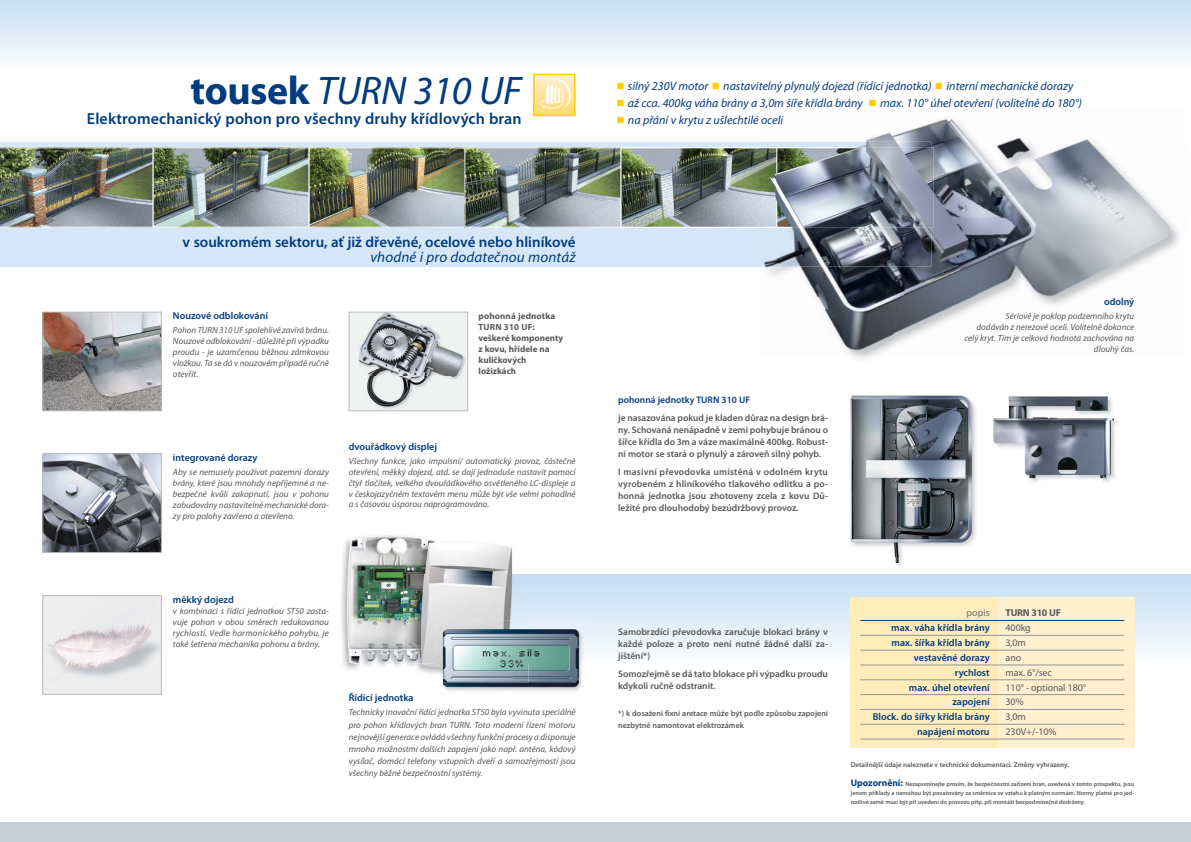
<style>
.page{position:relative;width:1191px;height:842px;background:#fff}
.page>*{position:absolute;margin:0;border:0;box-sizing:border-box;transform-origin:0 0}
.t1{font:italic 40px "Myriad Pro";letter-spacing:-.01em;color:#003c7e}
.t2{font:600 16px "Myriad Pro";letter-spacing:.01em;color:#003c7e}
.t3{font:600 15px "Myriad Pro";color:#003c7e}
.t4{font:italic 15px "Myriad Pro";letter-spacing:.01em;color:#003c7e}
.t5{font:italic 12px/17px "Myriad Pro";color:#003c7e}
.t6{font:600 10px/14.8px "Myriad Pro";color:#003c7e;text-align:right}
.t7{font:10px/14.8px "Myriad Pro";letter-spacing:-.01em;color:#58595b}
.t8{font:700 10px "Myriad Pro";letter-spacing:-.03em;color:#58595b}
.t9{font:10px "Myriad Pro";color:#6d6e70}
.t10{font:600 9.5px/12px "Myriad Pro";color:#58595b;text-align:justify}
.t11{font:600 9.5px "Myriad Pro";color:#003c7e}
.t12{font:italic 9px/11px "Myriad Pro";color:#58595b;text-align:justify}
.t13{font:700 9px/11px "Myriad Pro";color:#58595b}
.t14{font:600 8px/12px "Myriad Pro";color:#58595b}
.t15{font:600 7px "Myriad Pro";color:#58595b}
.t16{font:600 6px/9px "Myriad Pro";color:#58595b;text-align:justify}
.s1{font-weight:700;font-style:normal}
.s2{font-weight:700;font-size:9.5px;color:#003c7e}
</style>
<div class="page">
<svg style="left:528px;top:574px;width:663px;height:89px"></svg>
<div style="left:0;top:822px;width:1191px;height:20px;background:#c4ced4"></div>
<div style="left:0;top:0;width:1191px;height:68px;background:linear-gradient(to bottom,#c6dff4,#fafcfe)"></div>
<div style="left:0;top:142px;width:931px;height:124px;background:#d6e8f7"></div>
<div style="left:885px;top:598px;width:249px;height:150px;background:#fff1d0"></div>
<div style="left:850px;top:598px;width:148px;height:150px;background:#ffecbb"></div>
<hr style="left:860px;top:635px;width:264px;height:1px;background:#939598">
<hr style="left:860px;top:650px;width:264px;height:1px;background:#939598">
<hr style="left:860px;top:665px;width:264px;height:1px;background:#939598">
<hr style="left:860px;top:680px;width:264px;height:1px;background:#939598">
<hr style="left:860px;top:694px;width:264px;height:1px;background:#939598">
<hr style="left:860px;top:709px;width:264px;height:1px;background:#939598">
<hr style="left:860px;top:724px;width:264px;height:1px;background:#939598">
<hr style="left:860px;top:739px;width:264px;height:1px;background:#939598">
<hr style="left:860px;top:620px;width:264px;height:1px;background:#003c7e">
<img style="left:850px;top:395px;width:126px;height:167px">
<img style="left:993px;top:421px;width:1px;height:21px">
<img style="left:994px;top:396px;width:123px;height:86px">
<img style="left:381px;top:314px;width:85px;height:95px">
<img style="left:353px;top:314px;width:112px;height:31px">
<img style="left:353px;top:345px;width:28px;height:64px">
<img style="left:381px;top:408px;width:84px;height:1px">
<div style="left:349px;top:312px;width:119px;height:99px;border:1px solid #bbbdc0"></div>
<img style="left:341px;top:535px;width:171px;height:139px">
<img style="left:403px;top:574px;width:109px;height:89px">
<img style="left:45px;top:314px;width:115px;height:95px">
<div style="left:43px;top:312px;width:119px;height:99px;border:1px solid #bbbdc0"></div>
<img style="left:45px;top:456px;width:115px;height:95px">
<div style="left:43px;top:454px;width:119px;height:99px;border:1px solid #bbbdc0"></div>
<img style="left:45px;top:597px;width:115px;height:95px">
<div style="left:43px;top:595px;width:119px;height:99px;border:1px solid #bbbdc0"></div>
<img style="left:536px;top:77px;width:36px;height:36px">
<div style="left:533px;top:74px;width:42px;height:42px;border:2px solid #ffcb04"></div>
<img style="left:528px;top:621px;width:60px;height:42px">
<img style="left:436px;top:621px;width:76px;height:55px">
<img style="left:442px;top:628px;width:141px;height:63px">
<img style="left:442px;top:663px;width:86px;height:19px">
<img style="left:310px;top:149px;width:153px;height:77px">
<div style="left:308px;top:147px;width:157px;height:81px;border:1px solid #fff"></div>
<img style="left:154px;top:149px;width:153px;height:77px">
<div style="left:152px;top:147px;width:157px;height:81px;border:1px solid #fff"></div>
<img style="left:0;top:147px;width:153px;height:81px">
<img style="left:466px;top:149px;width:153px;height:77px">
<div style="left:464px;top:147px;width:157px;height:81px;border:1px solid #fff"></div>
<img style="left:856px;top:357px;width:13px;height:2px">
<img style="left:620px;top:141px;width:144px;height:87px">
<img style="left:759px;top:147px;width:5px;height:81px">
<img style="left:1000px;top:139px;width:166px;height:167px">
<img style="left:914px;top:120px;width:112px;height:91px">
<img style="left:764px;top:129px;width:150px;height:18px">
<img style="left:1144px;top:218px;width:35px;height:88px">
<img style="left:887px;top:192px;width:113px;height:145px">
<img style="left:791px;top:229px;width:122px;height:128px">
<img style="left:764px;top:252px;width:38px;height:105px">
<img style="left:960px;top:308px;width:40px;height:29px">
<svg style="left:886px;top:355px;width:10px;height:2px"></svg>
<img style="left:1092px;top:298px;width:42px;height:8px">
<img style="left:976px;top:323px;width:24px;height:7px">
<img style="left:964px;top:334px;width:36px;height:3px">
<img style="left:764px;top:147px;width:168px;height:81px">
<h1 class="t1" style="left:190px;top:75px;width:333px"><span class="s1">tousek</span> TURN 310 UF</h1>
<h2 class="t2" style="left:87px;top:112px;width:436px">Elektromechanický pohon pro všechny druhy křídlových bran</h2>
<h3 class="t5" style="left:628px;top:78px;width:447px">silný 230V motor nastavitelný plynulý dojezd (řídící jednotka) interní mechanické dorazy až cca. 400kg váha brány a 3 0m šíře křídla brány</h3>
<h3 class="t5" style="left:880px;top:95px;width:203px">max. 110° úhel otevření volitelně do 180°)</h3>
<h3 class="t5" style="left:766px;top:95px;width:4px">,</h3>
<h3 class="t5" style="left:995px;top:95px;width:5px">(</h3>
<h3 class="t5" style="left:628px;top:112px;width:157px">na přání v krytu z ušlechtilé oceli</h3>
<h3 class="t3" style="left:183px;top:236px;width:394px">v soukromém sektoru, ať již dřevěné, ocelové nebo hliníkové</h3>
<h3 class="t4" style="left:370px;top:251px;width:207px">vhodné i pro dodatečnou montáž</h3>
<p class="t6" style="left:173px;top:310px;width:96px">Nouzové odblokování</p>
<p class="t12" style="left:173px;top:326px;width:157px">Pohon TURN 310 UF spolehlivě zavírá bránu.<br>Nouzové odblokování - důležité při výpadku proudu - je uzamčenou běžnou zámkovou vložkou. Ta se dá v nouzovém pří padě ručně otevřít.</p>
<p class="t13" style="left:478px;top:311px;width:86px">pohonná jednotka<br>TURN 310 UF: veškeré komponenty z kovu, hřídele na kuličkových ložizkách</p>
<p class="t6" style="left:173px;top:451px;width:86px">integrované dorazy</p>
<p class="t12" style="left:173px;top:467px;width:157px">Aby se nemusely používat pozemní dorazy brány, které jsou mnoh dy nepříjemné a ne&shy;bezpečné kvůli zakopnutí, jsou v pohonu zabudovány nastavitelné mechanické dora&shy;zy pro polohy zavřeno a ote vřeno.</p>
<p class="t6" style="left:349px;top:441px;width:90px">dvouřádkový displej</p>
<p class="t12" style="left:349px;top:457px;width:228px">Všech ny funkce, jako impulsní/ automatický provoz, částečné otevření, měkký dojezd, atd. se dají jednoduše nastavit pomocí čtyř tlačítek, velkého dvouřád kového osvětle ného LC-displeje a v českojazyč ném textovém menu může být vše velmi pohodlně a s časovou úsporou naprogramováno.</p>
<p class="t6" style="left:173px;top:593px;width:62px">měkký dojezd</p>
<p class="t12" style="left:173px;top:606px;width:157px">v kombinaci s řídící jednotkou ST50 zasta&shy;vuje pohon v obou směrech redukovanou rychlostí. Vedle harmonického pohybu, je také šetřena mechanika pohonu a brány.</p>
<p class="t6" style="left:349px;top:691px;width:66px">Řídící jednotka</p>
<p class="t12" style="left:349px;top:707px;width:228px;line-height:12px">Technicky inovační řídící jednotka ST50 byla vyvinuta speciálně pro pohon křídlových bran TURN. Toto moderní řízení motoru nejnovější generace ovládá všechny funkční procesy a disponuje mnoha možnostmi dalších zapojení jako např. anténa, kódový vysílač, domácí telefony vstupních dveří a samozřejmostí jsou všechny běžné bezpečnostní systémy.</p>
<p class="t11" style="left:618px;top:397px;width:134px">pohonná jednotky TURN 310 UF</p>
<p class="t10" style="left:618px;top:413px;width:211px">je nasazována pokud je kladen důraz na design brá&shy;ny. Schovaná nenápadně v zemi pohybuje bránou o šířce křídla do 3m a váze maximálně 400kg. Robust&shy;ní motor se stará o plynulý a zároveň silný pohyb.</p>
<p class="t10" style="left:618px;top:467px;width:211px">I masivní převodovka umístěná v odolném krytu vy robeném z hliníkového tlakového odlitku a po&shy;honná jednotka jsou zhotoveny zcela z kovu Dů&shy;ležité pro dlouhodobý bezúdržbový provoz.</p>
<p class="t6" style="left:1104px;top:295px;width:32px">odolný</p>
<p class="t12" style="left:964px;top:311px;width:171px;text-align:right">Sériově je poklop podzemního krytu<br>dodáván z nerezové oceli. Volitelně dokonce celý kryt. Tím je celková hodnota zachována na dlouhý čas.</p>
<p class="t10" style="left:618px;top:627px;width:211px">Samobrzdící převodovka zaručuje blokaci brány v každé poloze a proto není nutné žádné další za&shy;jištění*)</p>
<p class="t10" style="left:618px;top:669px;width:211px">Somozřejmě se dá tato blokace při výpadku proudu kdykoli ručně odstranit.</p>
<p class="t14" style="left:618px;top:708px;width:211px">*) k dosažení fixní aretace může být podle způsobu zapojení nezbytné namontovat elektrozámek</p>
<p class="t9" style="left:966px;top:609px;width:25px">popis</p>
<p class="t6" style="left:873px;top:621px;width:118px">max. váha křídla brány max. šířka křídla brány vestavěné dorazy<br>rychlost<br>max. úhel otevření zapojení<br>Block. do šířky křídla brány napájení motoru</p>
<p class="t8" style="left:1005px;top:609px;width:57px">TURN 310 UF</p>
<p class="t7" style="left:1005px;top:621px;width:82px">400kg<br>3,0m<br>ano<br>max. 6°/sec<br>110° - optional 180°<br>30%<br>3,0m<br>230V+/-10%</p>
<p class="t15" style="left:850px;top:762px;width:220px">Detailnější údaje naleznete v technické dokumentaci. Změny vyhrazeny.</p>
<p class="t16" style="left:850px;top:780px;width:285px"><span class="s2">Upozornění:</span> Nezapomínejte prosím, že bezpečnostní zařízení bran, uvedená v tomto prospektu, jsou jenom příklady a nemohou být považovány za směrnice ve vztahu k platným normám. Normy platné pro jed&shy;notlivé země musí být při uvedení do provozu příp. při montáži bezpodmínečně dodrženy.</p>
</div>
